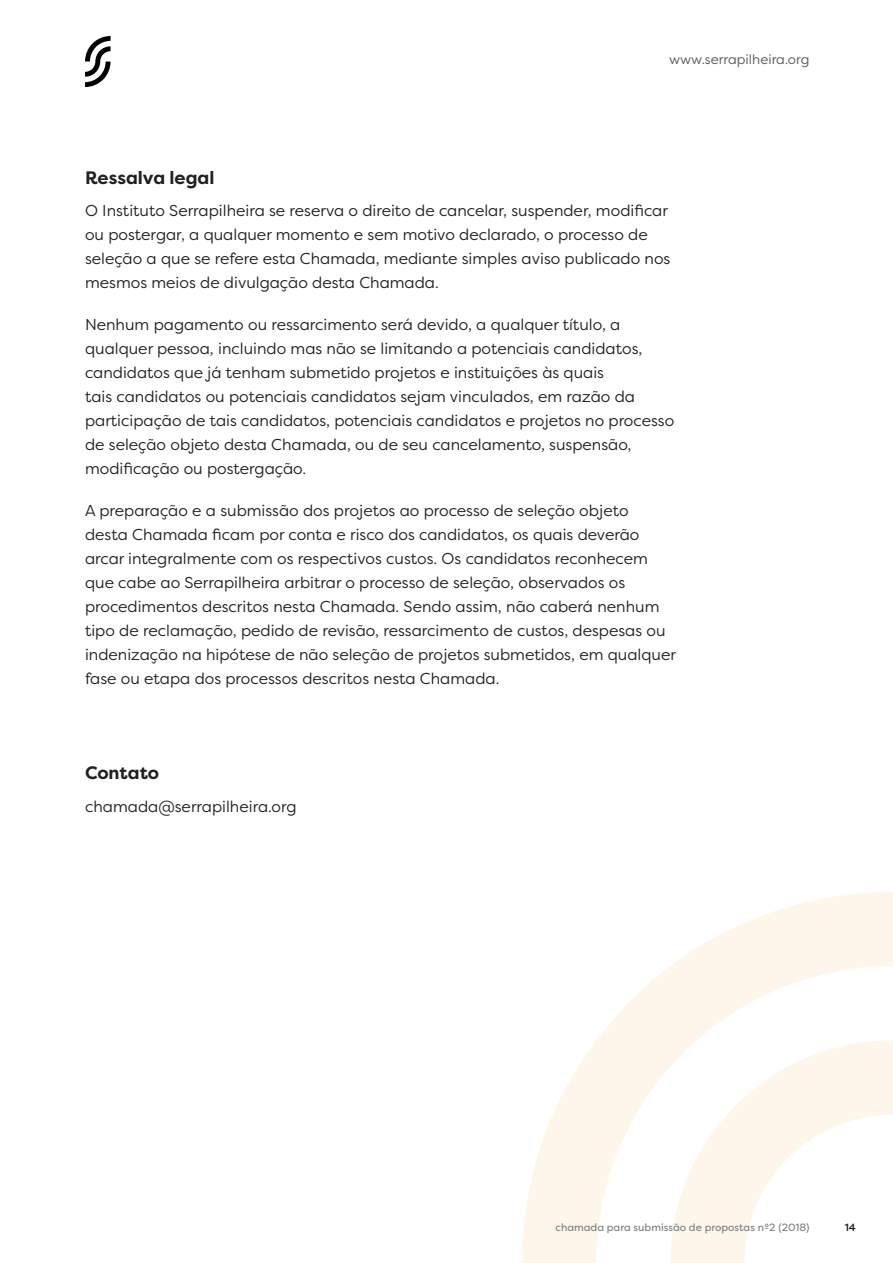
<style>
.page{position:relative;width:893px;height:1263px;background:#fff}
.page>*{position:absolute;margin:0;border:0;box-sizing:border-box;transform-origin:0 0}
.Titulo_2{font:700 18px "Filson Pro";color:#231f20}
.t1{font:15.75px/24px "Filson Pro";color:#231f20}
.t2{font:13.5px "Filson Pro";color:#57585a}
.t3{font:10.5px "Filson Pro";color:#7a7c7f}
.t4{font:500 10.5px "Filson Pro";color:#231f20}
</style>
<div class="page">
<svg style="left:522px;top:892px;width:371px;height:371px"></svg>
<svg style="left:85px;top:36px;width:26px;height:51px"></svg>
<p class="t2" style="left:669px;top:50px;width:142px">www.serrapilheira.org</p>
<p class="Titulo_2" style="left:85px;top:166px;width:131px">Ressalva legal</p>
<p class="t1" style="left:85px;top:198px;width:587px">O Instituto Serrapilheira se reserva o direito de cancelar, suspender, modificar ou postergar, a qualquer momento e sem motivo declarado, o processo de seleção a que se refere esta Chamada, mediante simples aviso publicado nos mesmos meios de divulgação desta Chamada.</p>
<p class="t1" style="left:85px;top:312px;width:591px">Nenhum pagamento ou ressarcimento será devido, a qualquer título, a qualquer pessoa, incluindo mas não se limitando a potenciais candidatos, candidatos que já tenham submetido projetos e instituições às quais<br>tais candidatos ou potenciais candidatos sejam vinculados, em razão da participação de tais candidatos, potenciais candidatos e projetos no processo de seleção objeto desta Chamada, ou de seu cancelamento, suspensão, modificação ou postergação.</p>
<p class="t1" style="left:85px;top:498px;width:592px">A preparação e a submissão dos projetos ao processo de seleção objeto<br>desta Chamada ficam por conta e risco dos candidatos, os quais deverão arcar integralmente com os respectivos custos. Os candidatos reconhecem que cabe ao Serrapilheira arbitrar o processo de seleção, observados os procedimentos descritos nesta Chamada. Sendo assim, não caberá nenhum tipo de reclamação, pedido de revisão, ressarcimento de custos, despesas ou indenização na hipótese de não seleção de projetos submetidos, em qualquer fase ou etapa dos processos descritos nesta Chamada.</p>
<p class="Titulo_2" style="left:85px;top:762px;width:76px">Contato</p>
<p class="t1" style="left:85px;top:794px;width:213px">chamada@serrapilheira.org</p>
<p class="t3" style="left:555px;top:1220px;width:255px">chamada para submissão de propostas nº2 (2018)</p>
<p class="t4" style="left:845px;top:1220px;width:13px">14</p>
</div>
